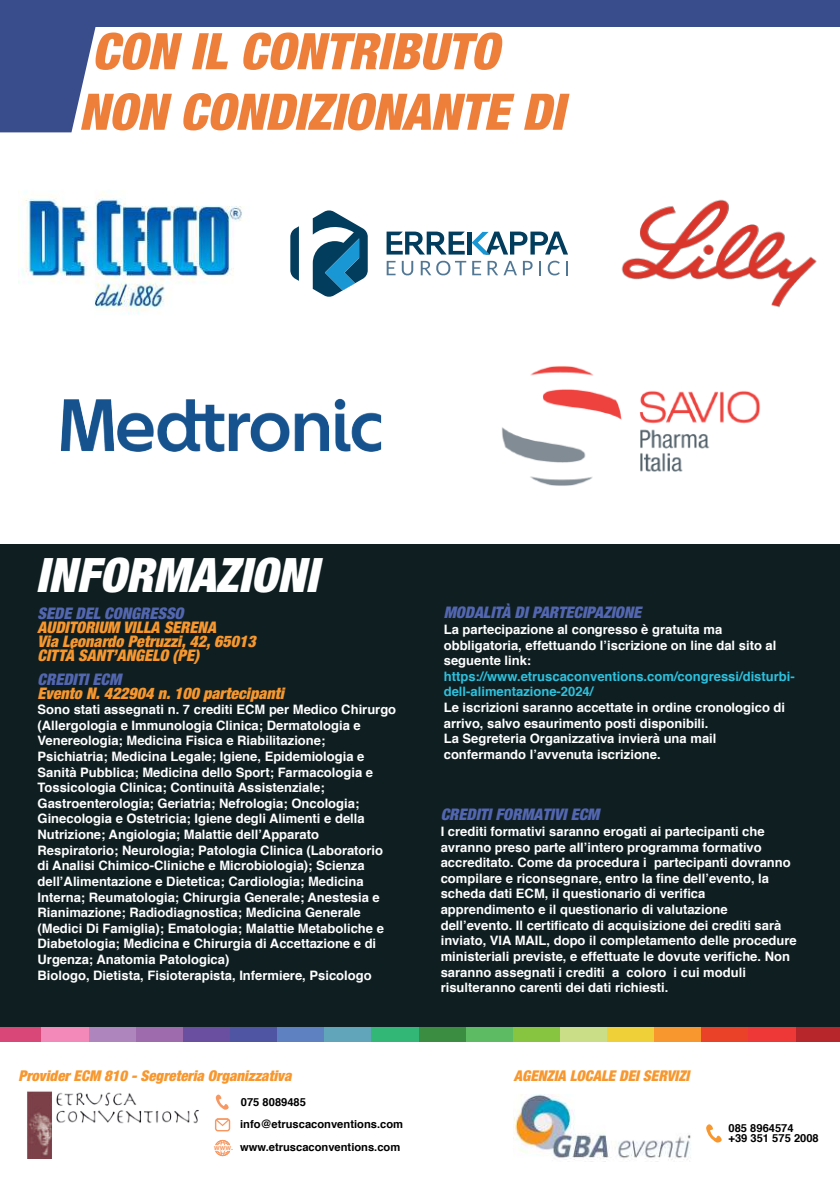
<style>
.page{position:relative;width:840px;height:1191px;background:#fff}
.page>*{position:absolute;margin:0;border:0;box-sizing:border-box;transform-origin:0 0}
.t1{font:50.4px/60.6px "Helvetica Neue LTW06 97 Blk Cn Obl";color:#ed7f3b}
.t2{font:47.6px "Helvetica Neue LTW06 97 Blk Cn Obl";color:#fff}
.t3{font:16px/14px "Helvetica Neue LTW06 97 Blk Cn Obl";color:#f7972e}
.t4{font:16px "Helvetica Neue LTW06 97 Blk Cn Obl";color:#5366b0}
.t5{font:14.8px "Helvetica Neue LTW06 97 Blk Cn Obl";color:#f7972e}
.t6{font:700 13px/15.6px "Helvetica";color:#fff}
.t7{font:700 13px/15.6px "Helvetica";color:#2ec1dd}
.t8{font:700 11px/23.4px "Helvetica";color:#000001;text-align:right}
.s1{font-size:7.2px;color:#f79761}
</style>
<div class="page">
<svg style="left:0;top:27px;width:95px;height:105px;background:#506199"></svg>
<div style="left:0;top:0;width:839px;height:27px;background:#394c8c"></div>
<div style="left:0;top:544px;width:839px;height:490px;background:#0f1e21"></div>
<div style="left:0;top:1027px;width:42px;height:15px;background:#d94778"></div>
<div style="left:42px;top:1027px;width:47px;height:15px;background:#f289b8"></div>
<div style="left:89px;top:1027px;width:47px;height:15px;background:#ae85bc"></div>
<div style="left:136px;top:1027px;width:47px;height:15px;background:#9e6cad"></div>
<div style="left:183px;top:1027px;width:47px;height:15px;background:#6a4fa0"></div>
<div style="left:230px;top:1027px;width:47px;height:15px;background:#4f54a3"></div>
<div style="left:277px;top:1027px;width:47px;height:15px;background:#5d81c1"></div>
<div style="left:324px;top:1027px;width:47px;height:15px;background:#60a5ba"></div>
<div style="left:371px;top:1027px;width:48px;height:15px;background:#32b776"></div>
<div style="left:419px;top:1027px;width:47px;height:15px;background:#3b8e41"></div>
<div style="left:466px;top:1027px;width:47px;height:15px;background:#5dbc63"></div>
<div style="left:513px;top:1027px;width:47px;height:15px;background:#87c43f"></div>
<div style="left:560px;top:1027px;width:47px;height:15px;background:#c9de87"></div>
<div style="left:607px;top:1027px;width:47px;height:15px;background:#f0d039"></div>
<div style="left:654px;top:1027px;width:47px;height:15px;background:#f7972e"></div>
<div style="left:701px;top:1027px;width:47px;height:15px;background:#ea4229"></div>
<div style="left:748px;top:1027px;width:47px;height:15px;background:#ee3838"></div>
<div style="left:795px;top:1027px;width:44px;height:15px;background:#b6262b"></div>
<svg style="left:215px;top:1118px;width:15px;height:13px"></svg>
<svg style="left:214px;top:1140px;width:17px;height:16px"></svg>
<svg style="left:215px;top:1094px;width:14px;height:16px"></svg>
<img style="left:27px;top:1091px;width:172px;height:68px">
<svg style="left:706px;top:1124px;width:16px;height:19px"></svg>
<img style="left:18px;top:192px;width:224px;height:123px">
<img style="left:621px;top:199px;width:196px;height:109px">
<svg style="left:290px;top:226px;width:9px;height:55px"></svg>
<svg style="left:312px;top:210px;width:55px;height:87px"></svg>
<svg style="left:386px;top:231px;width:78px;height:23px"></svg>
<hr style="left:467px;top:232px;width:4px;height:23px;background:#023d5d">
<svg style="left:471px;top:231px;width:96px;height:23px"></svg>
<svg style="left:386px;top:261px;width:9px;height:14px"></svg>
<svg style="left:401px;top:261px;width:12px;height:15px"></svg>
<svg style="left:420px;top:260px;width:46px;height:16px"></svg>
<svg style="left:472px;top:261px;width:9px;height:14px"></svg>
<svg style="left:487px;top:261px;width:29px;height:14px"></svg>
<svg style="left:522px;top:261px;width:10px;height:14px"></svg>
<svg style="left:539px;top:261px;width:1px;height:14px"></svg>
<svg style="left:547px;top:261px;width:12px;height:14px"></svg>
<svg style="left:566px;top:261px;width:2px;height:14px"></svg>
<img style="left:60px;top:398px;width:322px;height:54px">
<img style="left:501px;top:366px;width:259px;height:120px">
<img style="left:513px;top:1094px;width:178px;height:66px">
<h1 class="t1" style="left:79px;top:21px;width:486px">CON IL CONTRIBUTO<br>NON CONDIZIONANTE DI</h1>
<h2 class="t2" style="left:36px;top:546px;width:283px">INFORMAZIONI</h2>
<p class="t4" style="left:38px;top:603px;width:147px">SEDE DEL CONGRESSO</p>
<p class="t3" style="left:38px;top:620px;width:219px">AUDITORIUM VILLA SERENA<br>Via Leonardo Petruzzi, 42, 65013<br>CITTÀ SANT’ANGELO (PE)</p>
<p class="t4" style="left:38px;top:669px;width:85px">CREDITI ECM</p>
<p class="t3" style="left:38px;top:686px;width:248px">Evento N. 422904 n. 100 partecipanti</p>
<p class="t6" style="left:38px;top:702px;width:360px">Sono stati assegnati n. 7 crediti ECM per Medico Chirurgo (Allergologia e Immunologia Clinica; Dermatologia e Venereologia; Medicina Fisica e Riabilitazione; Psichiatria; Medicina Legale; Igiene, Epidemiologia e Sanità Pubblica; Medicina dello Sport; Farmacologia e Tossicologia Clinica; Continuità Assistenziale; Gastroenterologia; Geriatria; Nefrologia; Oncologia; Ginecologia e Ostetricia; Igiene degli Alimenti e della Nutrizione; Angiologia; Malattie dell’Apparato Respiratorio; Neurologia; Patologia Clinica (Laboratorio di Analisi Chimico-Cliniche e Microbiologia); Scienza dell’Alimentazione e Dietetica; Cardiologia; Medicina Interna; Reumatologia; Chirurgia Generale; Anestesia e Rianimazione; Radiodiagnostica; Medicina Generale (Medici Di Famiglia); Ematologia; Malattie Metaboliche e Diabetologia; Medicina e Chirurgia di Accettazione e di Urgenza; Anatomia Patologica)<br>Biologo, Dietista, Fisioterapista, Infermiere, Psicologo</p>
<p class="t5" style="left:18px;top:1067px;width:274px">Provider ECM 810 - Segreteria Organizzativa</p>
<p class="t8" style="left:214px;top:1112px;width:190px">info@etruscaconventions.com<br><span class="s1">www.</span> www.etruscaconventions.com</p>
<p class="t8" style="left:241px;top:1090px;width:67px">075 8089485</p>
<p class="t4" style="left:443px;top:603px;width:199px">MODALITÀ DI PARTECIPAZIONE</p>
<p class="t6" style="left:443px;top:621px;width:334px">La partecipazione al congresso è gratuita ma obbligatoria, effettuando l’iscrizione on line dal sito al seguente link:</p>
<p class="t7" style="left:443px;top:668px;width:352px">https://www.etruscaconventions.com/congressi/disturbi&shy;dell-alimentazione-2024/</p>
<p class="t6" style="left:443px;top:699px;width:342px">Le iscrizioni saranno accettate in ordine cronologico di arrivo, salvo esaurimento posti disponibili.<br>La Segreteria Organizzativa invierà una mail confermando l’avvenuta iscrizione.</p>
<p class="t4" style="left:440px;top:805px;width:160px">CREDITI FORMATIVI ECM</p>
<p class="t6" style="left:440px;top:824px;width:357px">I crediti formativi saranno erogati ai partecipanti che avranno preso parte all’intero programma formativo accreditato. Come da procedura i partecipanti dovranno compilare e riconsegnare, entro la fine dell’evento, la scheda dati ECM, il questionario di verifica apprendimento e il questionario di valutazione dell’evento. Il certificato di acquisizione dei crediti sarà inviato, VIA MAIL, dopo il completamento delle procedure ministeriali previste, e effettuate le dovute verifiche. Non saranno assegnati i crediti a coloro i cui moduli risulteranno carenti dei dati richiesti.</p>
<p class="t5" style="left:513px;top:1067px;width:177px">AGENZIA LOCALE DEI SERVIZI</p>
<p class="t8" style="left:728px;top:1122px;width:92px;line-height:10.4px;text-align:left">085 8964574<br>+39 351 575 2008</p>
</div>
